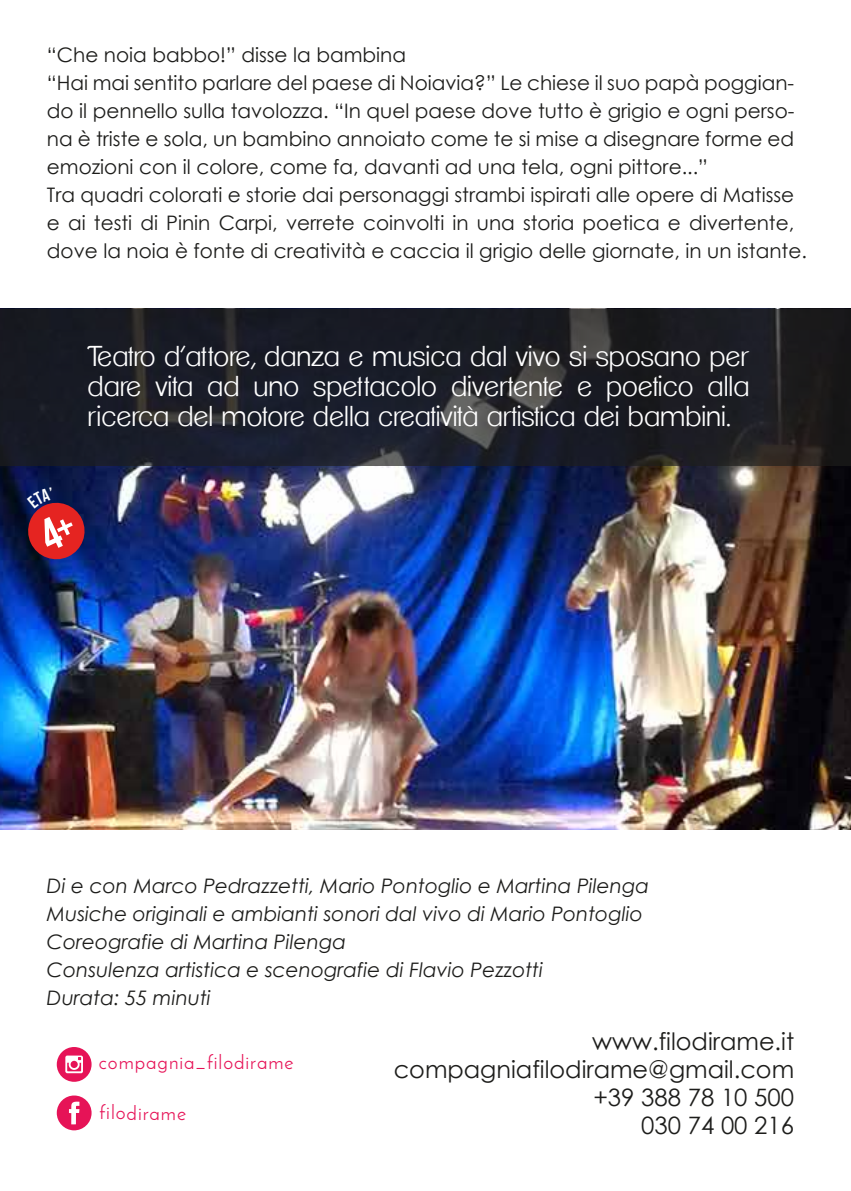
<style>
.page{position:relative;width:851px;height:1191px;background:#fff}
.page>*{position:absolute;margin:0;border:0;box-sizing:border-box;transform-origin:0 0}
.t1{font:300 28px/30px "Clemente P Dae";color:#fff;text-align:justify}
.t2{font:24px/28px "Century Gothic";color:#1d1d1b;text-align:right}
.t3{font:20px/28px "Century Gothic";color:#1d1d1b}
.t4{font:italic 20px/28px "Century Gothic";color:#1d1d1b}
.t5{font:19.6px "Josefin Sans";letter-spacing:.05em;color:#e61357}
</style>
<div class="page">
<svg style="left:57px;top:1047px;width:35px;height:34px"></svg>
<svg style="left:57px;top:1095px;width:35px;height:35px"></svg>
<img style="left:0;top:465px;width:850px;height:365px">
<svg style="left:0;top:308px;width:850px;height:157px;background:#1d1f26"></svg>
<svg style="left:24px;top:488px;width:64px;height:75px;background:#791f39"></svg>
<p class="t3" style="left:47px;top:40px;width:761px">“Che noia babbo!” disse la bambina<br>“Hai mai sentito parlare del paese di Noiavia?” Le chiese il suo papà poggian&shy;do il pennello sulla tavolozza. “In quel paese dove tutto è grigio e ogni perso&shy;na è triste e sola, un bambino annoiato come te si mise a disegnare forme ed emozioni con il colore, come fa, davanti ad una tela, ogni pittore...”<br>Tra quadri colorati e storie dai personaggi strambi ispirati alle opere di Matisse e ai testi di Pinin Carpi, verrete coinvolti in una storia poetica e divertente, dove la noia è fonte di creatività e caccia il grigio delle giornate, in un istante.</p>
<h1 class="t1" style="left:88px;top:341px;width:663px">Teatro d’attore, danza e musica dal vivo si sposano per dare vita ad uno spettacolo divertente e poetico alla ricerca del motore della creatività artistica dei bambini.</h1>
<p class="t4" style="left:47px;top:872px;width:604px">Di e con Marco Pedrazzetti, Mario Pontoglio e Martina Pilenga Musiche originali e ambianti sonori dal vivo di Mario Pontoglio Coreografie di Martina Pilenga<br>Consulenza artistica e scenografie di Flavio Pezzotti<br>Durata: 55 minuti</p>
<p class="t2" style="left:393px;top:1027px;width:402px">www.filodirame.it compagniafilodirame@gmail.com +39 388 78 10 500<br>030 74 00 216</p>
<p class="t5" style="left:99px;top:1050px;width:196px">compagnia_filodirame</p>
<p class="t5" style="left:99px;top:1100px;width:88px">filodirame</p>
</div>
